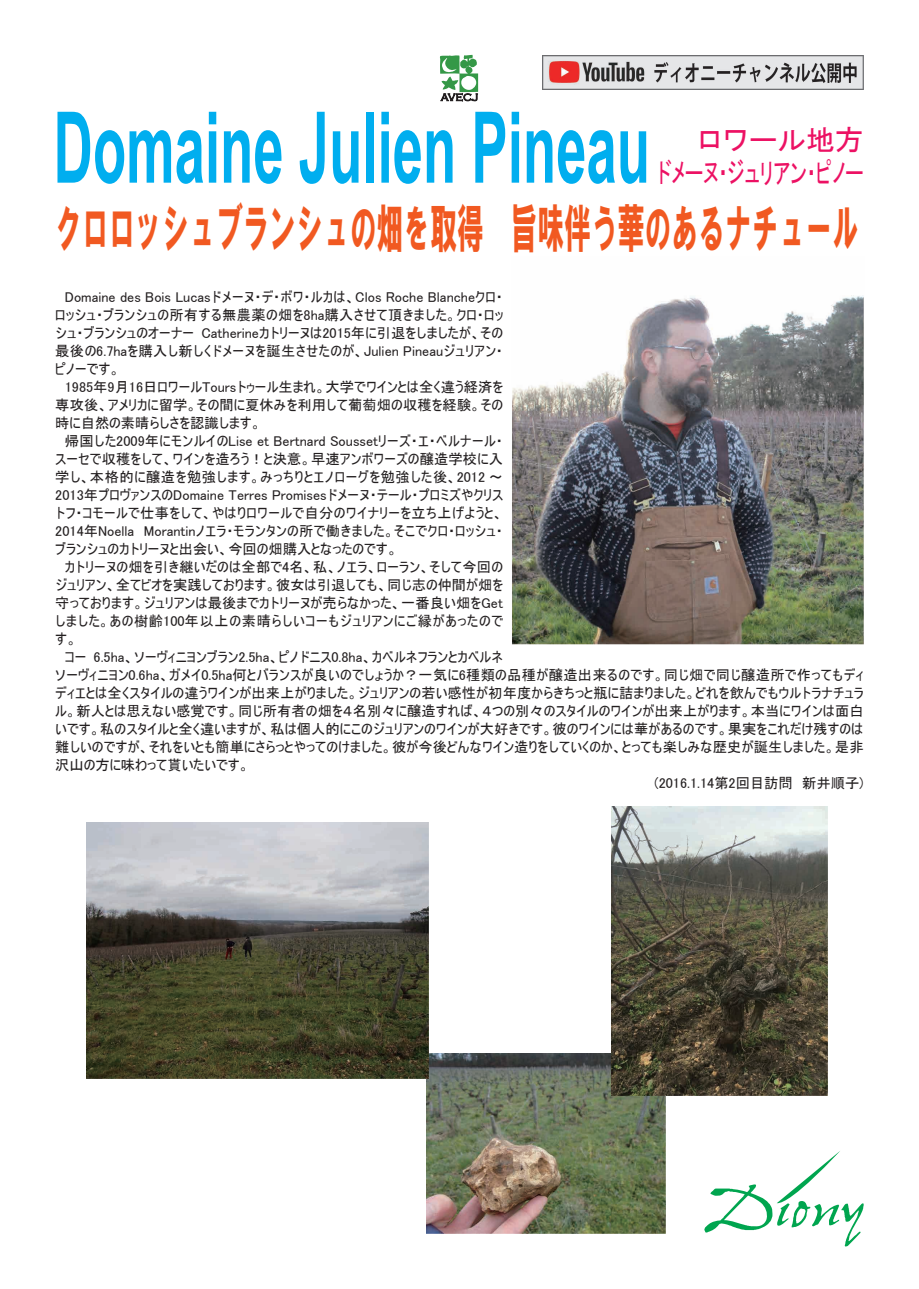
<style>
.page{position:relative;width:919px;height:1289px;background:#fff}
.page>*{position:absolute;margin:0;border:0;box-sizing:border-box;transform-origin:0 0}
.t1{font:700 99px "Arial";color:#00aeef;scale:.55 1}
.t2{font:52.5px "HG Soei Kakugothic UB";color:#f15921;scale:.51 1}
.t3{font:28.8px/32.8px "JK P Gothic";color:#ec1163;text-align:right}
.t4{font:14.25px/18px "MS UI Gothic";letter-spacing:.01em;color:#231f20}
</style>
<div class="page">
<svg style="left:704px;top:1151px;width:160px;height:95px"></svg>
<svg style="left:440px;top:55px;width:38px;height:47px"></svg>
<img style="left:512px;top:295px;width:352px;height:350px">
<img style="left:426px;top:1053px;width:239px;height:180px">
<img style="left:611px;top:806px;width:216px;height:288px">
<img style="left:87px;top:822px;width:341px;height:256px">
<img style="left:542px;top:55px;width:321px;height:34px">
<h1 class="t1" style="left:54px;top:78px;width:1085px">Domaine Julien Pineau</h1>
<h3 class="t3" style="left:658px;top:123px;width:207px">ロワール地方<br>ドメーヌ・ジュリアン・ピノー</h3>
<h2 class="t2" style="left:55px;top:202px;width:1577px">クロロッシュブランシュの畑を取得　旨味伴う華のあるナチュール</h2>
<p class="t4" style="left:55px;top:288px;width:809px">　Domaine des Bois Lucasドメーヌ・デ・ボワ・ルカは、Clos Roche Blancheクロ・<br>ロッシュ・ブランシュの所有する無農薬の畑を8ha購入させて頂きました。クロ・ロッ<br>シュ・ブランシュのオーナー Catherineカトリーヌは2015年に引退をしましたが、その<br>最後の6.7haを購入し新しくドメーヌを誕生させたのが、Julien Pineauジュリアン・<br>ピノーです。<br>　1985年9月16日ロワールToursトゥール生まれ。大学でワインとは全く違う経済を<br>専攻後、アメリカに留学。その間に夏休みを利用して葡萄畑の収穫を経験。その<br>時に自然の素晴らしさを認識します。<br>　帰国した2009年にモンルイのLise et Bertnard Soussetリーズ・エ・ベルナール・<br>スーセで収穫をして、ワインを造ろう！と決意。早速アンボワーズの醸造学校に入<br>学し、本格的に醸造を勉強します。みっちりとエノローグを勉強した後、2012 ～<br>2013年プロヴァンスのDomaine Terres Promisesドメーヌ・テール・プロミズやクリス<br>トフ・コモールで仕事をして、やはりロワールで自分のワイナリーを立ち上げようと、<br>2014年Noella　Morantinノエラ・モランタンの所で働きました。そこでクロ・ロッシュ・<br>ブランシュのカトリーヌと出会い、今回の畑購入となったのです。<br>　カトリーヌの畑を引き継いだのは全部で4名、私、ノエラ、ローラン、そして今回の<br>ジュリアン、全てビオを実践しております。彼女は引退しても、同じ志の仲間が畑を<br>守っております。ジュリアンは最後までカトリーヌが売らなかった、一番良い畑をGet<br>しました。あの樹齢100年以上の素晴らしいコーもジュリアンにご縁があったので<br>す。<br>　コー 6.5ha、ソーヴィニヨンブラン2.5ha、ピノドニス0.8ha、カベルネフランとカベルネ<br>ソーヴィニヨン0.6ha、ガメイ0.5ha何とバランスが良いのでしょうか？一気に6種類の品種が醸造出来るのです。同じ畑で同じ醸造所で作ってもディディエとは全くスタイルの違うワインが出来上がりました。ジュリアンの若い感性が初年度からきちっと瓶に詰まりました。どれを飲んでもウルトラナチュラル。新人とは思えない感覚です。同じ所有者の畑を４名別々に醸造すれば、４つの別々のスタイルのワインが出来上がります。本当にワインは面白いです。私のスタイルと全く違いますが、私は個人的にこのジュリアンのワインが大好きです。彼のワインには華があるのです。果実をこれだけ残すのは難しいのですが、それをいとも簡単にさらっとやってのけました。彼が今後どんなワイン造りをしていくのか、とっても楽しみな歴史が誕生しました。是非沢山の方に味わって貰いたいです。</p>
</div>
